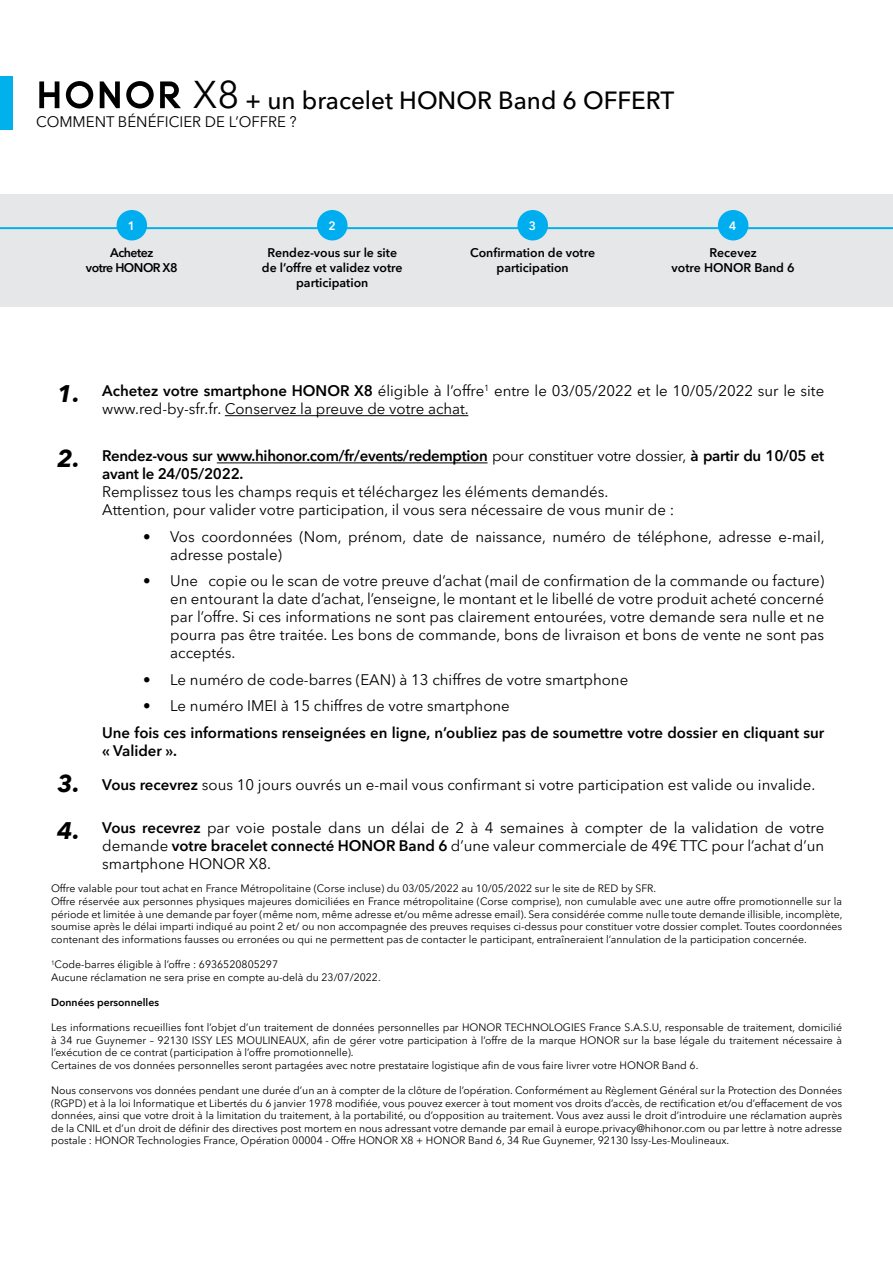
<style>
.page{position:relative;width:893px;height:1263px;background:#fff}
.page>*{position:absolute;margin:0;border:0;box-sizing:border-box;transform-origin:0 0}
.t1{font:500 24.3px "Avenir Next W1 G";color:#000}
.t2{font:15px/18px "Avenir Next W1 G";color:#000}
.t3{font:600 15px/18px "Avenir Next W1 G";letter-spacing:-.02em;color:#000}
.t4{font:600 15px/18px "Avenir Next W1 G";color:#000}
.t5{font:600 12.3px/14.7px "Avenir Next W1 G";color:#000;text-align:center}
.t6{font:600 12.3px/14.7px "Avenir Next W1 G";letter-spacing:-.04em;color:#000;text-align:center}
.t7{font:600 11.85px "Avenir Next W1 G";color:#fff}
.t8{font:10.5px/12.6px "Avenir Next W1 G";color:#000}
.t9{font:600 10.5px "Avenir Next W1 G";color:#000}
.s1{font-weight:400;font-size:37.8px}
.s2{font-family:"Avenir Next";font-weight:700;font-style:italic;font-size:24px}
.s3{font-weight:600}
.s4{font-weight:400}
</style>
<div class="page">
<hr style="left:225px;top:415px;width:243px;height:1px;background:#000">
<hr style="left:217px;top:462px;width:271px;height:1px;background:#000">
<div style="left:0;top:194px;width:893px;height:112px;background:#e6e7e8"></div>
<hr style="left:0;top:227px;width:893px;height:2px;background:#00b1eb">
<div style="left:117px;top:210px;width:30px;height:30px;background:#00aeef;border-radius:50%"></div>
<div style="left:317px;top:210px;width:30px;height:30px;background:#00aeef;border-radius:50%"></div>
<div style="left:517px;top:210px;width:31px;height:30px;background:#00aeef;border-radius:50%"></div>
<div style="left:718px;top:210px;width:30px;height:30px;background:#00aeef;border-radius:50%"></div>
<div style="left:0;top:76px;width:13px;height:54px;background:#00b1eb"></div>
<svg style="left:39px;top:81px;width:20px;height:27px"></svg>
<svg style="left:100px;top:81px;width:20px;height:27px"></svg>
<svg style="left:126px;top:81px;width:28px;height:28px"></svg>
<svg style="left:160px;top:81px;width:21px;height:27px"></svg>
<svg style="left:66px;top:81px;width:27px;height:28px"></svg>
<h1 class="t1" style="left:193px;top:81px;width:483px"><span class="s1">X8</span> + un bracelet HONOR Band 6 OFFERT</h1>
<h2 class="t2" style="left:36px;top:111px;width:262px">COMMENT BÉNÉFICIER DE L’OFFRE ?</h2>
<p class="t7" style="left:128px;top:216px;width:9px">1</p>
<p class="t7" style="left:328px;top:216px;width:9px">2</p>
<p class="t7" style="left:529px;top:216px;width:9px">3</p>
<p class="t7" style="left:729px;top:216px;width:9px">4</p>
<p class="t6" style="left:86px;top:245px;width:93px">Achetez<br>votre HONOR X8</p>
<p class="t5" style="left:262px;top:245px;width:142px">Rendez-vous sur le site de l’offre et validez votre participation</p>
<p class="t5" style="left:470px;top:245px;width:126px">Confirmation de votre participation</p>
<p class="t5" style="left:672px;top:245px;width:125px">Recevez<br>votre HONOR Band 6</p>
<h2 class="t2" style="left:102px;top:381px;width:724px;text-indent:-45px"><span class="s2">1.</span> <span class="s3">Achetez votre smartphone HONOR X8</span> éligible à l’offre<sup>1</sup> entre le 03/05/2022 et le 10/05/2022 sur le site www.red-by-sfr.fr. Conservez la preuve de votre achat.</h2>
<h2 class="t3" style="left:102px;top:446px;width:724px;text-indent:-45px"><span class="s2">2.</span> Rendez-vous sur www.hihonor.com/fr/events/redemption <span class="s4">pour constituer votre dossier,</span> à partir du 10/05 et avant le 24/05/2022.</h2>
<h2 class="t2" style="left:102px;top:482px;width:574px">Remplissez tous les champs requis et téléchargez les éléments demandés.<br>Attention, pour valider votre participation, il vous sera nécessaire de vous munir de :</h2>
<h2 class="t2" style="left:170px;top:526px;width:656px;text-indent:-27px">• Vos coordonnées (Nom, prénom, date de naissance, numéro de téléphone, adresse e-mail, adresse postale)</h2>
<p class="t2" style="left:170px;top:571px;width:655px;text-align:justify;text-indent:-27px">• Une copie ou le scan de votre preuve d’achat (mail de confirmation de la commande ou facture) en entourant la date d’achat, l’enseigne, le montant et le libellé de votre produit acheté concerné par l’offre. Si ces informations ne sont pas clairement entourées, votre demande sera nulle et ne pourra pas être traitée. Les bons de commande, bons de livraison et bons de vente ne sont pas acceptés.</p>
<h2 class="t2" style="left:143px;top:669px;width:486px">• Le numéro de code-barres (EAN) à 13 chiffres de votre smartphone</h2>
<h2 class="t2" style="left:143px;top:696px;width:368px">• Le numéro IMEI à 15 chiffres de votre smartphone</h2>
<h2 class="t4" style="left:102px;top:722px;width:723px">Une fois ces informations renseignées en ligne, n’oubliez pas de soumettre votre dossier en cliquant sur « Valider ».</h2>
<h2 class="t2" style="left:57px;top:775px;width:759px"><span class="s2">3.</span> <span class="s3">Vous recevrez</span> sous 10 jours ouvrés un e-mail vous confirmant si votre participation est valide ou invalide.</h2>
<h2 class="t2" style="left:102px;top:817px;width:724px;text-align:justify;text-indent:-45px"><span class="s2">4.</span> <span class="s3">Vous recevrez</span> par voie postale dans un délai de 2 à 4 semaines à compter de la validation de votre demande <span class="s3">votre bracelet connecté HONOR Band 6</span> d’une valeur commerciale de 49€ TTC pour l’achat d’un smartphone HONOR X8.</h2>
<p class="t8" style="left:51px;top:881px;width:793px">Offre valable pour tout achat en France Métropolitaine (Corse incluse) du 03/05/2022 au 10/05/2022 sur le site de RED by SFR.<br>Offre réservée aux personnes physiques majeures domiciliées en France métropolitaine (Corse comprise), non cumulable avec une autre offre promotionnelle sur la période et limitée à une demande par foyer (même nom, même adresse et/ou même adresse email). Sera considérée comme nulle toute demande illisible, incomplète, soumise après le délai imparti indiqué au point 2 et/ ou non accompagnée des preuves requises ci-dessus pour constituer votre dossier complet. Toutes coordonnées contenant des informations fausses ou erronées ou qui ne permettent pas de contacter le participant, entraîneraient l‘annulation de la participation concernée.</p>
<p class="t8" style="left:51px;top:957px;width:331px"><sup>1</sup>Code-barres éligible à l’offre : 6936520805297<br>Aucune réclamation ne sera prise en compte au-delà du 23/07/2022.</p>
<p class="t9" style="left:51px;top:994px;width:110px">Données personnelles</p>
<p class="t8" style="left:51px;top:1020px;width:793px">Les informations recueillies font l’objet d’un traitement de données personnelles par HONOR TECHNOLOGIES France S.A.S.U, responsable de traitement, domicilié à 34 rue Guynemer – 92130 ISSY LES MOULINEAUX, afin de gérer votre participation à l’offre de la marque HONOR sur la base légale du traitement nécessaire à l’exécution de ce contrat (participation à l’offre promotionnelle).<br>Certaines de vos données personnelles seront partagées avec notre prestataire logistique afin de vous faire livrer votre HONOR Band 6.</p>
<p class="t8" style="left:51px;top:1083px;width:793px;text-align:justify">Nous conservons vos données pendant une durée d’un an à compter de la clôture de l’opération. Conformément au Règlement Général sur la Protection des Données (RGPD) et à la loi Informatique et Libertés du 6 janvier 1978 modifiée, vous pouvez exercer à tout moment vos droits d’accès, de rectification et/ou d’effacement de vos données, ainsi que votre droit à la limitation du traitement, à la portabilité, ou d’opposition au traitement. Vous avez aussi le droit d’introduire une réclamation auprès de la CNIL et d’un droit de définir des directives post mortem en nous adressant votre demande par email à europe.privacy@hihonor.com ou par lettre à notre adresse postale : HONOR Technologies France, Opération 00004 - Offre HONOR X8 + HONOR Band 6, 34 Rue Guynemer, 92130 Issy-Les-Moulineaux.</p>
</div>
